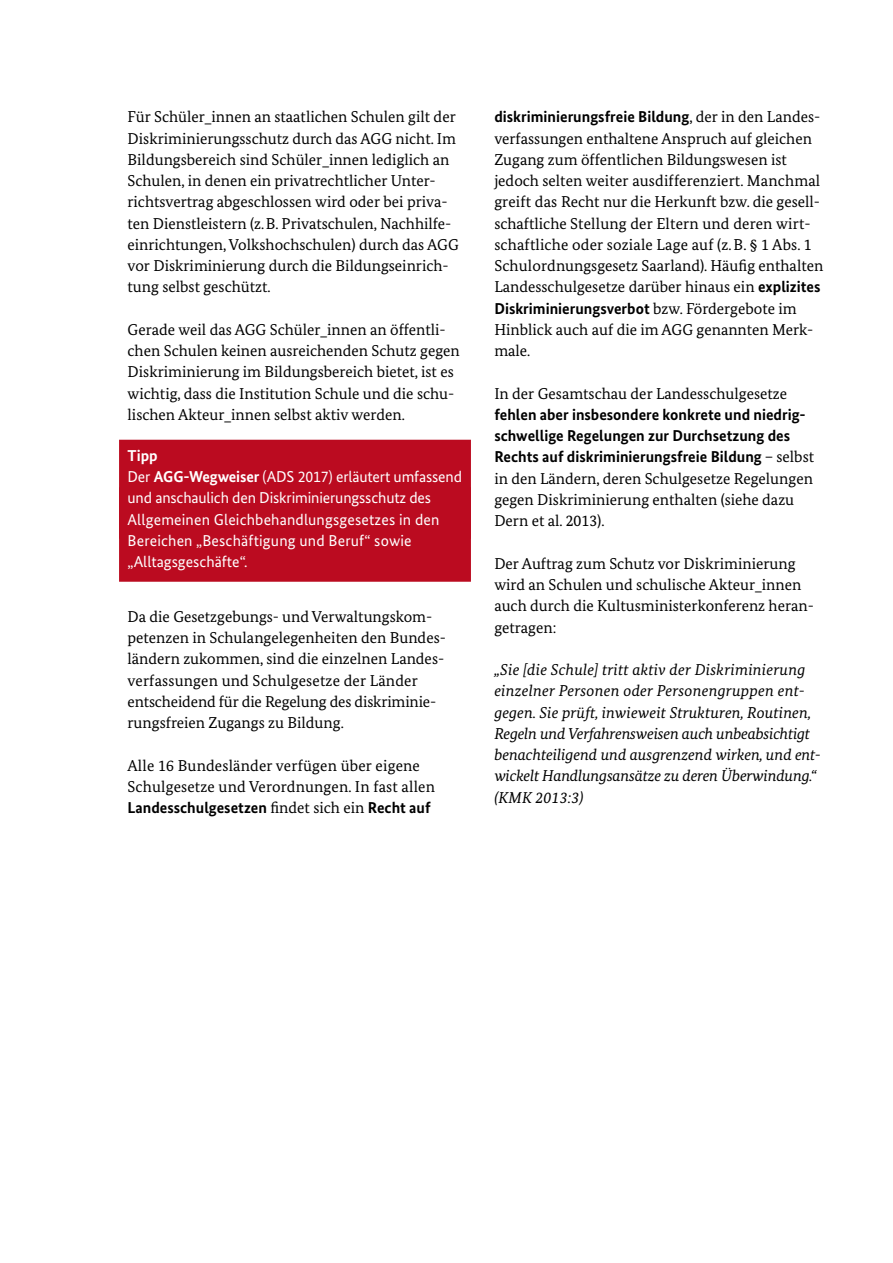
<style>
.page{position:relative;width:893px;height:1263px;background:#fff}
.page>*{position:absolute;margin:0;border:0;box-sizing:border-box;transform-origin:0 0}
.fliesstext{font:15.75px/21.3px "Bundes Serif";color:#000}
.fliesstext-2{font:italic 15.75px/21.3px "Bundes Serif";color:#000}
.Box___2{font:15.75px/21.3px "Bundes Sans";color:#fff}
.s1{font-weight:700}
.s2{font-family:"Bundes Sans";font-weight:700}
</style>
<div class="page">
<div style="left:119px;top:440px;width:352px;height:99px;background:#bb0b20"></div>
<div style="left:119px;top:487px;width:352px;height:95px;background:#bb0b20"></div>
<p class="fliesstext" style="left:128px;top:106px;width:333px">Für Schüler_innen an staatlichen Schulen gilt der Diskriminierungsschutz durch das AGG nicht. Im Bildungsbereich sind Schüler_innen lediglich an Schulen, in denen ein privatrechtlicher Unter&shy;richtsvertrag abgeschlossen wird oder bei priva&shy;ten Dienstleistern (z.B. Privatschulen, Nachhilfe&shy;einrichtungen, Volkshochschulen) durch das AGG vor Diskriminierung durch die Bildungseinrich&shy;tung selbst geschützt.</p>
<p class="fliesstext" style="left:128px;top:319px;width:334px">Gerade weil das AGG Schüler_innen an öffentli&shy;chen Schulen keinen ausreichenden Schutz gegen Diskriminierung im Bildungsbereich bietet, ist es wichtig, dass die Institution Schule und die schu&shy;lischen Akteur_innen selbst aktiv werden.</p>
<p class="Box___2" style="left:128px;top:444px;width:336px"><span class="s1">Tipp<br></span>Der <span class="s1">AGG-Wegweiser</span> (ADS 2017) erläutert umfassend und anschaulich den Diskriminierungsschutz des Allgemeinen Gleichbehandlungsgesetzes in den Bereichen „Beschäftigung und Beruf“ sowie „Alltagsgeschäfte“.</p>
<p class="fliesstext" style="left:128px;top:606px;width:320px">Da die Gesetzgebungs- und Verwaltungskom&shy;petenzen in Schulangelegenheiten den Bundes&shy;ländern zukommen, sind die einzelnen Landes&shy;verfassungen und Schulgesetze der Länder entscheidend für die Regelung des diskriminie&shy;rungsfreien Zugangs zu Bildung.</p>
<p class="fliesstext" style="left:128px;top:755px;width:309px">Alle 16 Bundesländer verfügen über eigene<br>Schulgesetze und Verordnungen. In fast allen<br><span class="s2">Landesschulgesetzen</span> findet sich ein <span class="s2">Recht auf</span></p>
<p class="fliesstext" style="left:494px;top:106px;width:330px"><span class="s2">diskriminierungsfreie Bildung</span>, der in den Landes&shy;verfassungen enthaltene Anspruch auf gleichen Zugang zum öffentlichen Bildungswesen ist jedoch selten weiter ausdifferenziert. Manchmal greift das Recht nur die Herkunft bzw. die gesell&shy;schaftliche Stellung der Eltern und deren wirt&shy;schaftliche oder soziale Lage auf (z.B. § 1 Abs. 1<br>Schulordnungsgesetz Saarland). Häufig enthalten Landesschulgesetze darüber hinaus ein <span class="s2">explizites Diskriminierungsverbot</span> bzw. Fördergebote im Hinblick auch auf die im AGG genannten Merk&shy;male.</p>
<p class="fliesstext" style="left:494px;top:382px;width:321px">In der Gesamtschau der Landesschulgesetze <span class="s2">fehlen aber insbesondere konkrete und niedrig&shy;schwellige Regelungen zur Durchsetzung des Rechts auf diskriminierungsfreie Bildung</span> – selbst in den Ländern, deren Schulgesetze Regelungen gegen Diskriminierung enthalten (siehe dazu Dern et al. 2013).</p>
<p class="fliesstext" style="left:494px;top:553px;width:321px">Der Auftrag zum Schutz vor Diskriminierung wird an Schulen und schulische Akteur_innen auch durch die Kultusministerkonferenz heran&shy;getragen:</p>
<p class="fliesstext-2" style="left:494px;top:659px;width:328px">„Sie [die Schule] tritt aktiv der Diskriminierung einzelner Personen oder Personengruppen ent&shy;gegen. Sie prüft, inwieweit Strukturen, Routinen, Regeln und Verfahrensweisen auch unbeabsichtigt benachteiligend und ausgrenzend wirken, und ent&shy;wickelt Handlungsansätze zu deren Überwindung.“ (KMK 2013:3)</p>
</div>
